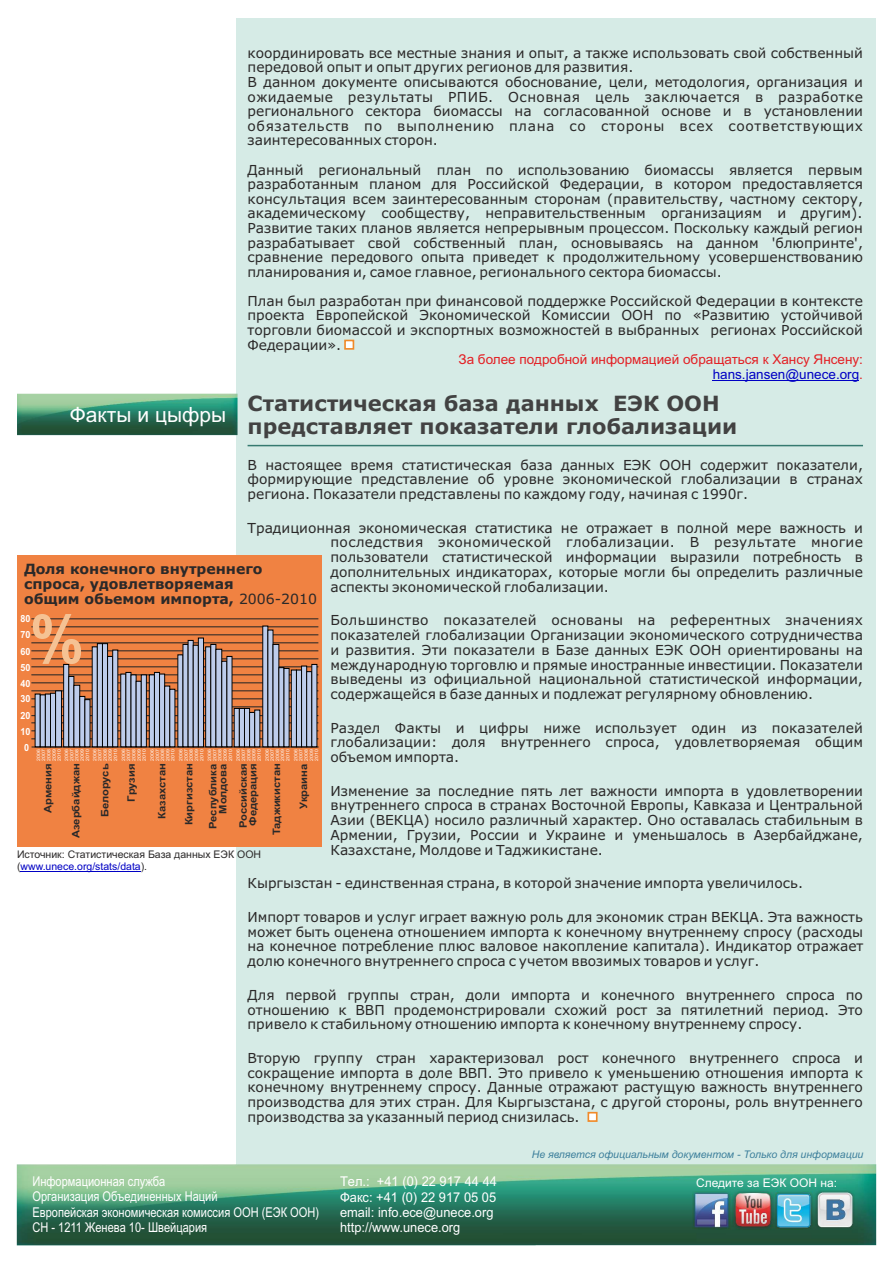
<style>
.page{position:relative;width:893px;height:1262px;background:#fff}
.page>*{position:absolute;margin:0;border:0;box-sizing:border-box;transform-origin:0 0}
.t1{font:700 66px "Arial";color:#f5c294;scale:.91 1}
.t2{font:700 21px/22.8px "Verdana";color:#424242}
.t3{font:21px "Arial";color:#fff}
.t4{font:700 14.1px/14.9px "Verdana";color:#2b2929}
.t5{font:13.8px/14.7px "Verdana";color:#2b2929;text-align:justify}
.t6{font:13.5px/15.3px "Arial Narrow";color:#fff}
.t7{font:13.5px/15.3px "Arial Narrow";color:#fff;scale:1.16 1}
.t8{font:13.5px/15.1px "Arial";color:#e31f24;text-align:right}
.t9{font:12px "Arial";color:#fff}
.t10{font:10.5px/11.7px "Arial";color:#2b2929}
.t11{font:italic 10.5px "Arial";color:#3d809c}
.t12{font:700 10.2px/9.9px "Arial";color:#2b2929;text-align:right;scale:1.09 1}
.t13{font:700 9.9px "Arial";color:#fff;scale:.91 1}
.t14{font:4.65px/5.2px "Arial";color:#fff;text-align:justify;scale:1.09 1}
.s1{color:#0000c4}
.s2{font-weight:400}
</style>
<div class="page">
<div style="left:236px;top:18px;width:640px;height:1223px;background:#d6ebe6"></div>
<img style="left:17px;top:1164px;width:859px;height:81px">
<img style="left:774px;top:1191px;width:38px;height:38px">
<img style="left:692px;top:1191px;width:39px;height:38px">
<img style="left:815px;top:1190px;width:39px;height:39px">
<img style="left:731px;top:1189px;width:43px;height:42px">
<hr style="left:247px;top:445px;width:616px;height:1px;background:#367a70">
<svg style="left:587px;top:1111px;width:11px;height:11px"></svg>
<hr style="left:712px;top:380px;width:147px;height:1px;background:#0000c4">
<div style="left:17px;top:555px;width:305px;height:291px;background:#f08242"></div>
<hr style="left:31px;top:738px;width:287px;height:1px;background:#262626">
<hr style="left:32px;top:746px;width:286px;height:1px;background:#262626">
<hr style="left:31px;top:730px;width:287px;height:1px;background:#262626">
<hr style="left:31px;top:722px;width:287px;height:1px;background:#262626">
<hr style="left:31px;top:715px;width:287px;height:1px;background:#262626">
<hr style="left:31px;top:706px;width:287px;height:1px;background:#262626">
<hr style="left:31px;top:698px;width:287px;height:1px;background:#262626">
<hr style="left:31px;top:690px;width:287px;height:1px;background:#262626">
<hr style="left:31px;top:682px;width:287px;height:1px;background:#262626">
<hr style="left:31px;top:674px;width:287px;height:1px;background:#262626">
<hr style="left:31px;top:666px;width:287px;height:1px;background:#262626">
<hr style="left:31px;top:658px;width:287px;height:1px;background:#262626">
<hr style="left:31px;top:650px;width:287px;height:1px;background:#262626">
<hr style="left:31px;top:642px;width:287px;height:1px;background:#262626">
<hr style="left:31px;top:634px;width:287px;height:1px;background:#262626">
<hr style="left:31px;top:626px;width:287px;height:1px;background:#262626">
<hr style="left:31px;top:618px;width:287px;height:1px;background:#262626">
<svg style="left:35px;top:626px;width:282px;height:121px"></svg>
<hr style="left:21px;top:870px;width:120px;height:1px;background:#0000c4">
<svg style="left:344px;top:339px;width:11px;height:11px"></svg>
<img style="left:17px;top:394px;width:221px;height:41px">
<p class="t5" style="left:247px;top:47px;width:617px;text-align:left">координировать все местные знания и опыт, а также использовать свой собственный передовой опыт и опыт других регионов для развития.<br>В данном документе описываются обоснование, цели, методология, организация и ожидаемые результаты РПИБ. Основная цель заключается в разработке регионального сектора биомассы на согласованной основе и в установлении обязательств по выполнению плана со стороны всех соответствующих заинтересованных сторон.</p>
<p class="t5" style="left:247px;top:163px;width:617px">Данный региональный план по использованию биомассы является первым разработанным планом для Российской Федерации, в котором предоставляется консультация всем заинтересованным сторонам (правительству, частному сектору, академическому сообществу, неправительственным организациям и другим).<br>Развитие таких планов является непрерывным процессом. Поскольку каждый регион разрабатывает свой собственный план, основываясь на данном 'блюпринте', сравнение передового опыта приведет к продолжительному усовершенствованию планирования и, самое главное, регионального сектора биомассы.</p>
<p class="t5" style="left:247px;top:295px;width:617px">План был разработан при финансовой поддержке Российской Федерации в контексте проекта Европейской Экономической Комиссии ООН по «Развитию устойчивой торговли биомассой и экспортных возможностей в выбранных регионах Российской Федерации».</p>
<p class="t8" style="left:458px;top:353px;width:406px">За более подробной информацией обращаться к Хансу Янсену: <span class="s1">hans.jansen@unece.org</span>.</p>
<h2 class="t2" style="left:247px;top:393px;width:491px">Статистическая база данных ЕЭК ООН представляет показатели глобализации</h2>
<p class="t5" style="left:247px;top:458px;width:617px">В настоящее время статистическая база данных ЕЭК ООН содержит показатели, формирующие представление об уровне экономической глобализации в странах региона. Показатели представлены по каждому году, начиная с 1990г.</p>
<p class="t5" style="left:330px;top:521px;width:534px;text-indent:-83px">Традиционная экономическая статистика не отражает в полной мере важность и последствия экономической глобализации. В результате многие пользователи статистической информации выразили потребность в дополнительных индикаторах, которые могли бы определить различные аспекты экономической глобализации.</p>
<p class="t5" style="left:330px;top:614px;width:534px">Большинство показателей основаны на референтных значениях показателей глобализации Организации экономического сотрудничества и развития. Эти показатели в Базе данных ЕЭК ООН ориентированы на международную торговлю и прямые иностранные инвестиции. Показатели выведены из официальной национальной статистической информации, содержащейся в базе данных и подлежат регулярному обновлению.</p>
<p class="t5" style="left:330px;top:721px;width:534px">Раздел Факты и цифры ниже использует один из показателей глобализации: доля внутреннего спроса, удовлетворяемая общим объемом импорта.</p>
<p class="t5" style="left:330px;top:784px;width:534px">Изменение за последние пять лет важности импорта в удовлетворении внутреннего спроса в странах Восточной Европы, Кавказа и Центральной Азии (ВЕКЦА) носило различный характер. Оно оставалась стабильным в Армении, Грузии, России и Украине и уменьшалось в Азербайджане, Казахстане, Молдове и Таджикистане.</p>
<p class="t5" style="left:247px;top:877px;width:557px">Кыргызстан - единственная страна, в которой значение импорта увеличилось.</p>
<p class="t5" style="left:247px;top:910px;width:617px">Импорт товаров и услуг играет важную роль для экономик стран ВЕКЦА. Эта важность может быть оценена отношением импорта к конечному внутреннему спросу (расходы на конечное потребление плюс валовое накопление капитала). Индикатор отражает долю конечного внутреннего спроса с учетом ввозимых товаров и услуг.</p>
<p class="t5" style="left:247px;top:988px;width:617px">Для первой группы стран, доли импорта и конечного внутреннего спроса по отношению к ВВП продемонстрировали схожий рост за пятилетний период. Это привело к стабильному отношению импорта к конечному внутреннему спросу.</p>
<p class="t5" style="left:247px;top:1051px;width:617px">Вторую группу стран характеризовал рост конечного внутреннего спроса и сокращение импорта в доле ВВП. Это привело к уменьшению отношения импорта к конечному внутреннему спросу. Данные отражают растущую важность внутреннего производства для этих стран. Для Кыргызстана, с другой стороны, роль внутреннего производства за указанный период снизилась.</p>
<h2 class="t3" style="left:70px;top:407px;width:158px">Факты и цыфры</h2>
<p class="t4" style="left:24px;top:563px;width:294px">Доля конечного внутреннего спроса, удовлетворяемая<br>общим обьемом импорта, <span class="s2">2006-2010</span></p>
<h1 class="t1" style="left:30px;top:614px;width:61px">%</h1>
<p class="t13" style="left:21px;top:615px;width:12px">80</p>
<p class="t13" style="left:21px;top:631px;width:12px">70</p>
<p class="t13" style="left:21px;top:647px;width:12px">60</p>
<p class="t13" style="left:21px;top:663px;width:12px">50</p>
<p class="t13" style="left:21px;top:679px;width:12px">40</p>
<p class="t13" style="left:21px;top:695px;width:12px">30</p>
<p class="t13" style="left:21px;top:711px;width:12px">20</p>
<p class="t13" style="left:21px;top:727px;width:12px">10</p>
<p class="t13" style="left:24px;top:743px;width:7px">0</p>
<p class="t14" style="left:36px;top:761px;width:12px;rotate:-90deg">2006<br>2007<br>2008<br>2009<br>2010</p>
<p class="t14" style="left:64px;top:761px;width:12px;rotate:-90deg">2006<br>2007<br>2008<br>2009<br>2010</p>
<p class="t14" style="left:93px;top:761px;width:12px;rotate:-90deg">2006<br>2007<br>2008<br>2009<br>2010</p>
<p class="t14" style="left:121px;top:761px;width:12px;rotate:-90deg">2006<br>2007<br>2008<br>2009<br>2010</p>
<p class="t14" style="left:150px;top:761px;width:12px;rotate:-90deg">2006<br>2007<br>2008<br>2009<br>2010</p>
<p class="t14" style="left:179px;top:761px;width:12px;rotate:-90deg">2006<br>2007<br>2008<br>2009<br>2010</p>
<p class="t14" style="left:207px;top:761px;width:12px;rotate:-90deg">2006<br>2007<br>2008<br>2009<br>2010</p>
<p class="t14" style="left:236px;top:761px;width:12px;rotate:-90deg">2006<br>2007<br>2008<br>2009<br>2010</p>
<p class="t14" style="left:265px;top:761px;width:12px;rotate:-90deg">2006<br>2007<br>2008<br>2009<br>2010</p>
<p class="t14" style="left:293px;top:761px;width:12px;rotate:-90deg">2006<br>2007<br>2008<br>2009<br>2010</p>
<p class="t12" style="left:44px;top:813px;width:47px;rotate:-90deg">Армения</p>
<p class="t12" style="left:72px;top:838px;width:70px;rotate:-90deg">Азербайджан</p>
<p class="t12" style="left:101px;top:817px;width:51px;rotate:-90deg">Белорусь</p>
<p class="t12" style="left:127px;top:802px;width:37px;rotate:-90deg">Грузия</p>
<p class="t12" style="left:158px;top:819px;width:53px;rotate:-90deg">Казахстан</p>
<p class="t12" style="left:185px;top:825px;width:59px;rotate:-90deg">Киргизстан</p>
<p class="t12" style="left:209px;top:828px;width:61px;rotate:-90deg">Республика<br>Молдова</p>
<p class="t12" style="left:239px;top:828px;width:61px;text-align:left;rotate:-90deg">Российская<br>Федерация</p>
<p class="t12" style="left:272px;top:835px;width:68px;rotate:-90deg">Таджикистан</p>
<p class="t12" style="left:299px;top:808px;width:43px;rotate:-90deg">Украина</p>
<p class="t10" style="left:17px;top:849px;width:245px">Источник: Статистическая База данных ЕЭК ООН (<span class="s1">www.unece.org/stats/data</span>).</p>
<p class="t11" style="left:532px;top:1150px;width:333px">Не является официальным документом - Только для информации</p>
<p class="t6" style="left:32px;top:1174px;width:288px">Информационная служба<br>Организация Объединенных Наций<br>Европейская экономическая комиссия ООН (ЕЭК ООН)<br>CH - 1211 Женева 10- Швейцария</p>
<p class="t7" style="left:340px;top:1175px;width:137px">Тел.: +41 (0) 22 917 44 44<br>Факс: +41 (0) 22 917 05 05 email: info.ece@unece.org http://www.unece.org</p>
<p class="t9" style="left:696px;top:1178px;width:142px">Следите за ЕЭК ООН на:</p>
</div>
